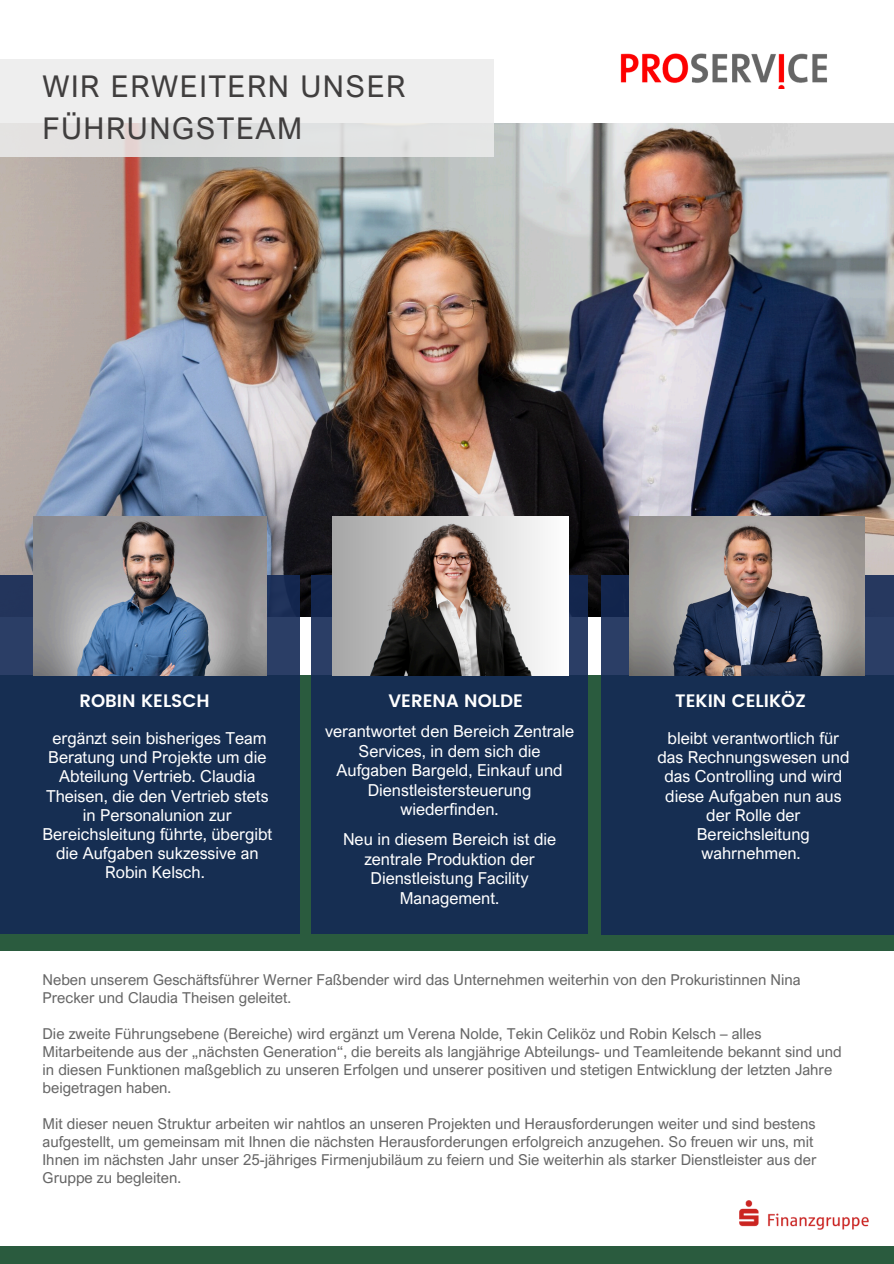
<style>
.page{position:relative;width:894px;height:1264px;background:#fff}
.page>*{position:absolute;margin:0;border:0;box-sizing:border-box;transform-origin:0 0}
.t1{font:30px/41.7px "Arial Nova";letter-spacing:.05em;color:#403e3e}
.t2{font:600 18px "Poppins";color:#fff}
.t3{font:16.5px/19.2px "Arial Nova";color:#fff;text-align:center}
.t4{font:15px/18px "Arial Nova";color:#666}
</style>
<div class="page">
<div style="left:0;top:675px;width:893px;height:275px;background:#2a5b3e"></div>
<img style="left:0;top:123px;width:893px;height:493px">
<div style="left:0;top:60px;width:494px;height:97px;background:linear-gradient(to bottom,#f2f3f3,#e1e0e0)"></div>
<div style="left:0;top:575px;width:300px;height:358px;background:#142955"></div>
<div style="left:311px;top:575px;width:276px;height:359px;background:#142955"></div>
<div style="left:601px;top:575px;width:292px;height:359px;background:#142955"></div>
<img style="left:34px;top:516px;width:233px;height:160px">
<img style="left:629px;top:516px;width:235px;height:160px">
<img style="left:620px;top:53px;width:207px;height:36px">
<img style="left:739px;top:1200px;width:129px;height:29px">
<div style="left:0;top:1246px;width:893px;height:17px;background:#2a5b3e"></div>
<img style="left:331px;top:516px;width:236px;height:160px">
<h1 class="t1" style="left:43px;top:65px;width:364px">WIR ERWEITERN UNSER<br>FÜHRUNGSTEAM</h1>
<h2 class="t2" style="left:79px;top:690px;width:132px">ROBIN KELSCH</h2>
<h3 class="t2" style="left:388px;top:690px;width:136px">VERENA NOLDE</h3>
<p class="t2" style="left:675px;top:690px;width:132px">TEKIN CELIKÖZ</p>
<h2 class="t3" style="left:657px;top:728px;width:193px">bleibt verantwortlich für das Rechnungswesen und das Controlling und wird diese Aufgaben nun aus der Rolle der<br>Bereichsleitung wahrnehmen.</h2>
<h3 class="t3" style="left:325px;top:721px;width:250px">verantwortet den Bereich Zentrale<br>Services, in dem sich die<br>Aufgaben Bargeld, Einkauf und<br>Dienstleistersteuerung wiederfinden.</h3>
<h3 class="t3" style="left:343px;top:829px;width:214px">Neu in diesem Bereich ist die zentrale Produktion der<br>Dienstleistung Facility<br>Management.</h3>
<h2 class="t3" style="left:42px;top:728px;width:231px">ergänzt sein bisheriges Team<br>Beratung und Projekte um die<br>Abteilung Vertrieb. Claudia<br>Theisen, die den Vertrieb stets in Personalunion zur<br>Bereichsleitung führte, übergibt die Aufgaben sukzessive an<br>Robin Kelsch.</h2>
<p class="t4" style="left:43px;top:969px;width:759px">Neben unserem Geschäftsführer Werner Faßbender wird das Unternehmen weiterhin von den Prokuristinnen Nina<br>Precker und Claudia Theisen geleitet.</p>
<p class="t4" style="left:43px;top:1023px;width:800px">Die zweite Führungsebene (Bereiche) wird ergänzt um Verena Nolde, Tekin Celiköz und Robin Kelsch – alles Mitarbeitende aus der „nächsten Generation“, die bereits als langjährige Abteilungs- und Teamleitende bekannt sind und in diesen Funktionen maßgeblich zu unseren Erfolgen und unserer positiven und stetigen Entwicklung der letzten Jahre beigetragen haben.</p>
<p class="t4" style="left:43px;top:1113px;width:775px">Mit dieser neuen Struktur arbeiten wir nahtlos an unseren Projekten und Herausforderungen weiter und sind bestens aufgestellt, um gemeinsam mit Ihnen die nächsten Herausforderungen erfolgreich anzugehen. So freuen wir uns, mit Ihnen im nächsten Jahr unser 25-jähriges Firmenjubiläum zu feiern und Sie weiterhin als starker Dienstleister aus der Gruppe zu begleiten.</p>
</div>
